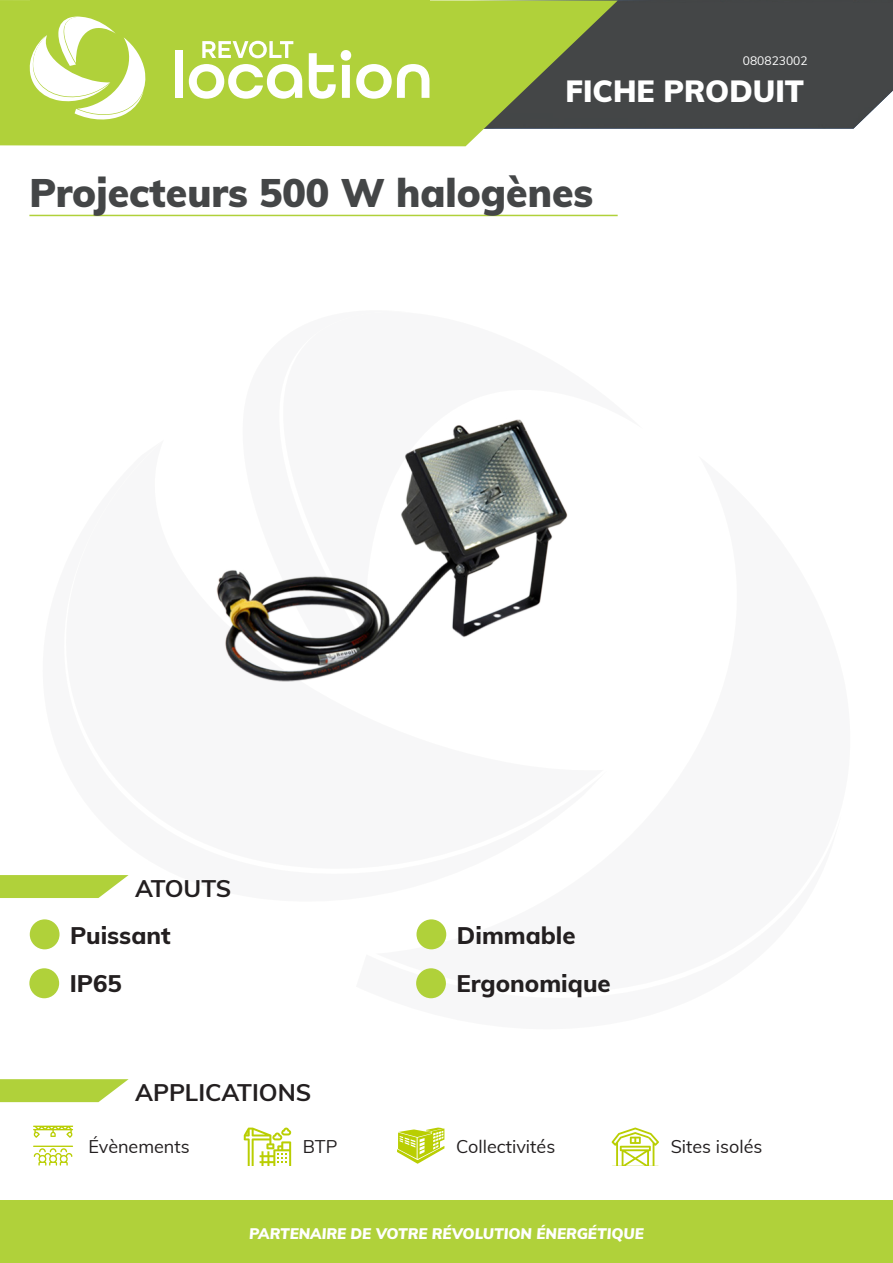
<style>
.page{position:relative;width:893px;height:1263px;background:#fff}
.page>*{position:absolute;margin:0;border:0;box-sizing:border-box;transform-origin:0 0}
.t1{font:900 39px "Muli";color:#444647}
.t2{font:900 30px "Muli";color:#fff}
.t3{font:800 24px "Muli";color:#231f20}
.t4{font:700 24px "Muli";color:#231f20}
.t5{font:18px "Muli";color:#231f20}
.t6{font:italic 900 15px "Muli";color:#fff}
.t7{font:12px "Muli";color:#fff}
</style>
<div class="page">
<div style="left:618px;top:0;width:275px;height:129px;background:#444647"></div>
<svg style="left:0;top:0;width:618px;height:146px;background:#9bb24b"></svg>
<div style="left:30px;top:0;width:399px;height:136px;background:#b0d13a"></div>
<svg style="left:202px;top:41px;width:91px;height:17px"></svg>
<div style="left:175px;top:50px;width:7px;height:48px;background:#fff"></div>
<svg style="left:189px;top:64px;width:113px;height:35px"></svg>
<svg style="left:309px;top:50px;width:120px;height:49px"></svg>
<svg style="left:30px;top:17px;width:116px;height:102px"></svg>
<hr style="left:29px;top:215px;width:589px;height:1px;background:#b0d13a">
<div style="left:30px;top:919px;width:30px;height:30px;background:#b0d13a;border-radius:50%"></div>
<div style="left:29px;top:968px;width:30px;height:30px;background:#b0d13a;border-radius:50%"></div>
<div style="left:416px;top:919px;width:30px;height:30px;background:#b0d13a;border-radius:50%"></div>
<div style="left:416px;top:968px;width:30px;height:30px;background:#b0d13a;border-radius:50%"></div>
<svg style="left:33px;top:1125px;width:40px;height:13px"></svg>
<svg style="left:33px;top:1145px;width:40px;height:20px"></svg>
<svg style="left:244px;top:1127px;width:47px;height:38px"></svg>
<svg style="left:397px;top:1127px;width:47px;height:37px"></svg>
<svg style="left:612px;top:1127px;width:47px;height:38px"></svg>
<div style="left:1px;top:1200px;width:892px;height:63px;background:#b0d13a"></div>
<img style="left:216px;top:419px;width:352px;height:263px">
<svg style="left:0;top:875px;width:129px;height:23px;background:#b9d652"></svg>
<svg style="left:0;top:1079px;width:129px;height:23px;background:#b9d652"></svg>
<p class="t7" style="left:743px;top:52px;width:66px">080823002</p>
<p class="t2" style="left:566px;top:70px;width:240px">FICHE PRODUIT</p>
<p class="t1" style="left:30px;top:164px;width:565px">Projecteurs 500 W halogènes</p>
<p class="t4" style="left:135px;top:870px;width:98px">ATOUTS</p>
<p class="t3" style="left:70px;top:917px;width:102px">Puissant</p>
<p class="t3" style="left:70px;top:966px;width:54px">IP65</p>
<p class="t3" style="left:457px;top:917px;width:120px">Dimmable</p>
<p class="t3" style="left:457px;top:966px;width:156px">Ergonomique</p>
<p class="t4" style="left:135px;top:1075px;width:178px">APPLICATIONS</p>
<p class="t5" style="left:88px;top:1133px;width:103px">Évènements</p>
<p class="t5" style="left:303px;top:1133px;width:36px">BTP</p>
<p class="t5" style="left:456px;top:1133px;width:101px">Collectivités</p>
<p class="t5" style="left:671px;top:1133px;width:93px">Sites isolés</p>
<p class="t6" style="left:249px;top:1223px;width:396px">PARTENAIRE DE VOTRE RÉVOLUTION ÉNERGÉTIQUE</p>
</div>
